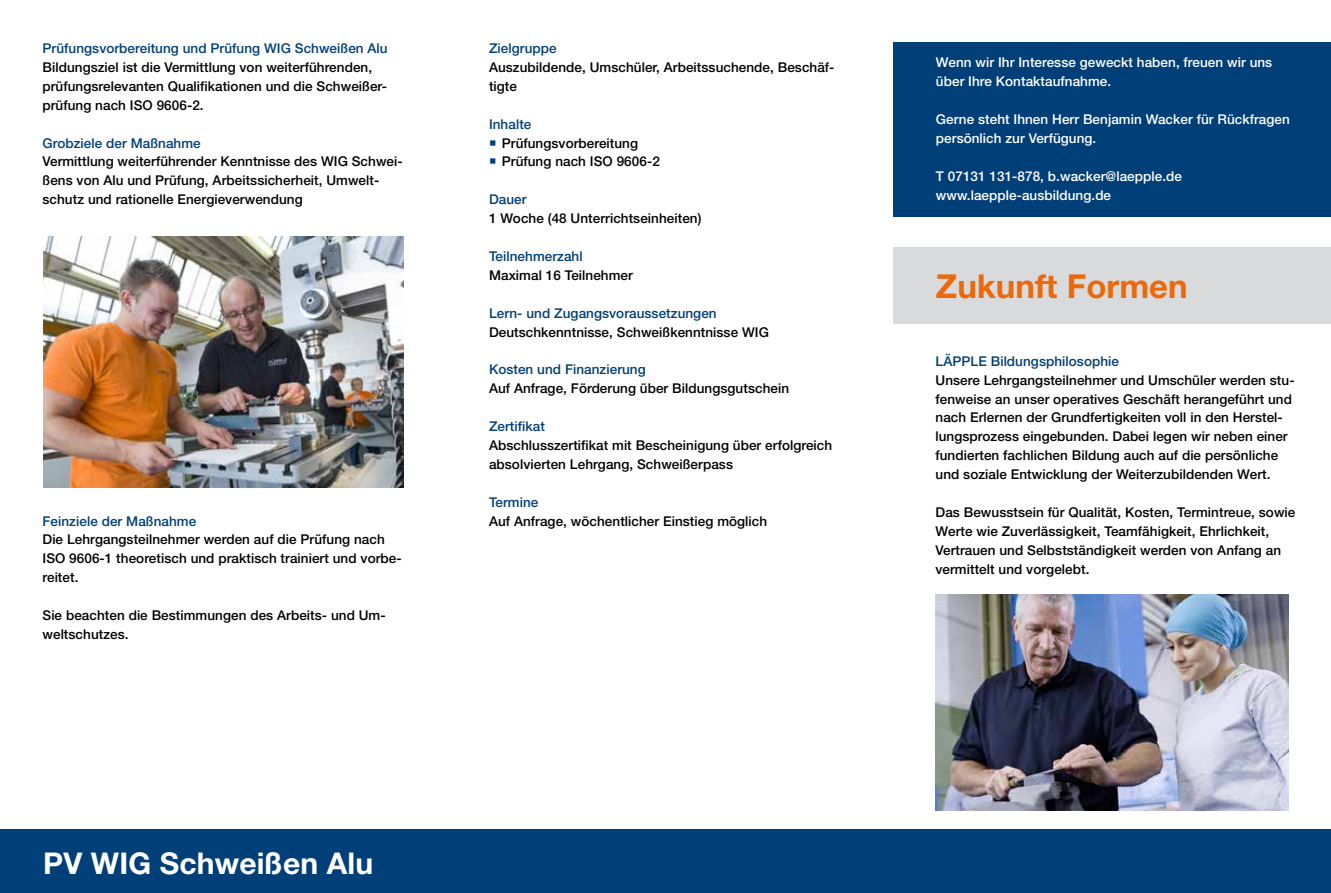
<style>
.page{position:relative;width:1331px;height:893px;background:#fff}
.page>*{position:absolute;margin:0;border:0;box-sizing:border-box;transform-origin:0 0}
.t1{font:700 33px "Helvetica Neue";color:#eb690b}
.t2{font:700 30px "Helvetica Neue";letter-spacing:.005em;color:#fff}
.t3{font:500 13.5px/18.9px "Helvetica Neue";letter-spacing:.005em;color:#000}
.t4{font:500 13.5px "Helvetica Neue";letter-spacing:.005em;color:#003f78}
.t5{font:500 13.5px/18.9px "Helvetica Neue";letter-spacing:.005em;color:#fff}
</style>
<div class="page">
<div style="left:0;top:829px;width:1331px;height:64px;background:#003f78"></div>
<div style="left:893px;top:42px;width:438px;height:174px;background:#003f78"></div>
<img style="left:936px;top:594px;width:352px;height:216px">
<div style="left:893px;top:247px;width:438px;height:77px;background:#d9dadb"></div>
<img style="left:43px;top:236px;width:360px;height:251px">
<p class="t4" style="left:43px;top:40px;width:347px">Prüfungsvorbereitung und Prüfung WIG Schweißen Alu</p>
<p class="t3" style="left:43px;top:58px;width:346px">Bildungsziel ist die Vermittlung von weiterführenden, prüfungsrelevanten Qualifikationen und die Schweißer&shy;prüfung nach ISO 9606-2.</p>
<p class="t4" style="left:43px;top:135px;width:160px">Grobziele der Maßnahme</p>
<p class="t3" style="left:43px;top:152px;width:362px">Vermittlung weiterführender Kenntnisse des WIG Schwei&shy;ßens von Alu und Prüfung, Arbeitssicherheit, Umwelt&shy;schutz und rationelle Energieverwendung</p>
<p class="t4" style="left:43px;top:513px;width:155px">Feinziele der Maßnahme</p>
<p class="t3" style="left:43px;top:530px;width:361px">Die Lehrgangsteilnehmer werden auf die Prüfung nach<br>ISO 9606-1 theoretisch und praktisch trainiert und vorbe&shy;reitet.</p>
<p class="t3" style="left:43px;top:606px;width:345px">Sie beachten die Bestimmungen des Arbeits- und Um&shy;weltschutzes.</p>
<h2 class="t2" style="left:43px;top:845px;width:332px">PV WIG Schweißen Alu</h2>
<p class="t4" style="left:489px;top:40px;width:69px">Zielgruppe</p>
<p class="t3" style="left:489px;top:58px;width:347px">Auszubildende, Umschüler, Arbeitssuchende, Beschäf&shy;tigte</p>
<p class="t4" style="left:489px;top:116px;width:44px">Inhalte</p>
<p class="t3" style="left:502px;top:133px;width:160px">Prüfungsvorbereitung<br>Prüfung nach ISO 9606-2</p>
<p class="t4" style="left:489px;top:191px;width:39px">Dauer</p>
<p class="t3" style="left:489px;top:209px;width:214px">1 Woche (48 Unterrichtseinheiten)</p>
<p class="t4" style="left:489px;top:248px;width:95px">Teilnehmerzahl</p>
<p class="t3" style="left:489px;top:265px;width:145px">Maximal 16 Teilnehmer</p>
<p class="t4" style="left:489px;top:305px;width:229px">Lern- und Zugangsvoraussetzungen</p>
<p class="t3" style="left:489px;top:322px;width:281px">Deutschkenntnisse, Schweißkenntnisse WIG</p>
<p class="t4" style="left:489px;top:361px;width:158px">Kosten und Finanzierung</p>
<p class="t3" style="left:489px;top:379px;width:302px">Auf Anfrage, Förderung über Bildungsgutschein</p>
<p class="t4" style="left:489px;top:418px;width:57px">Zertifikat</p>
<p class="t3" style="left:489px;top:436px;width:345px">Abschlusszertifikat mit Bescheinigung über erfolgreich absolvierten Lehrgang, Schweißerpass</p>
<p class="t4" style="left:489px;top:494px;width:51px">Termine</p>
<p class="t3" style="left:489px;top:511px;width:280px">Auf Anfrage, wöchentlicher Einstieg möglich</p>
<p class="t5" style="left:936px;top:53px;width:338px">Wenn wir Ihr Interesse geweckt haben, freuen wir uns über Ihre Kontaktaufnahme.</p>
<p class="t5" style="left:936px;top:110px;width:355px">Gerne steht Ihnen Herr Benjamin Wacker für Rückfragen persönlich zur Verfügung.</p>
<p class="t5" style="left:936px;top:166px;width:248px">T 07131 131-878, b.wacker@laepple.de www.laepple-ausbildung.de</p>
<h1 class="t1" style="left:936px;top:266px;width:253px">Zukunft Formen</h1>
<p class="t4" style="left:935px;top:353px;width:185px">LÄPPLE Bildungsphilosophie</p>
<p class="t3" style="left:935px;top:370px;width:361px">Unsere Lehrgangsteilnehmer und Umschüler werden stu&shy;fenweise an unser operatives Geschäft herangeführt und nach Erlernen der Grundfertigkeiten voll in den Herstel&shy;lungsprozess eingebunden. Dabei legen wir neben einer fundierten fachlichen Bildung auch auf die persönliche und soziale Entwicklung der Weiterzubildenden Wert.</p>
<p class="t3" style="left:935px;top:503px;width:361px">Das Bewusstsein für Qualität, Kosten, Termintreue, sowie Werte wie Zuverlässigkeit, Teamfähigkeit, Ehrlichkeit, Vertrauen und Selbstständigkeit werden von Anfang an vermittelt und vorgelebt.</p>
</div>
